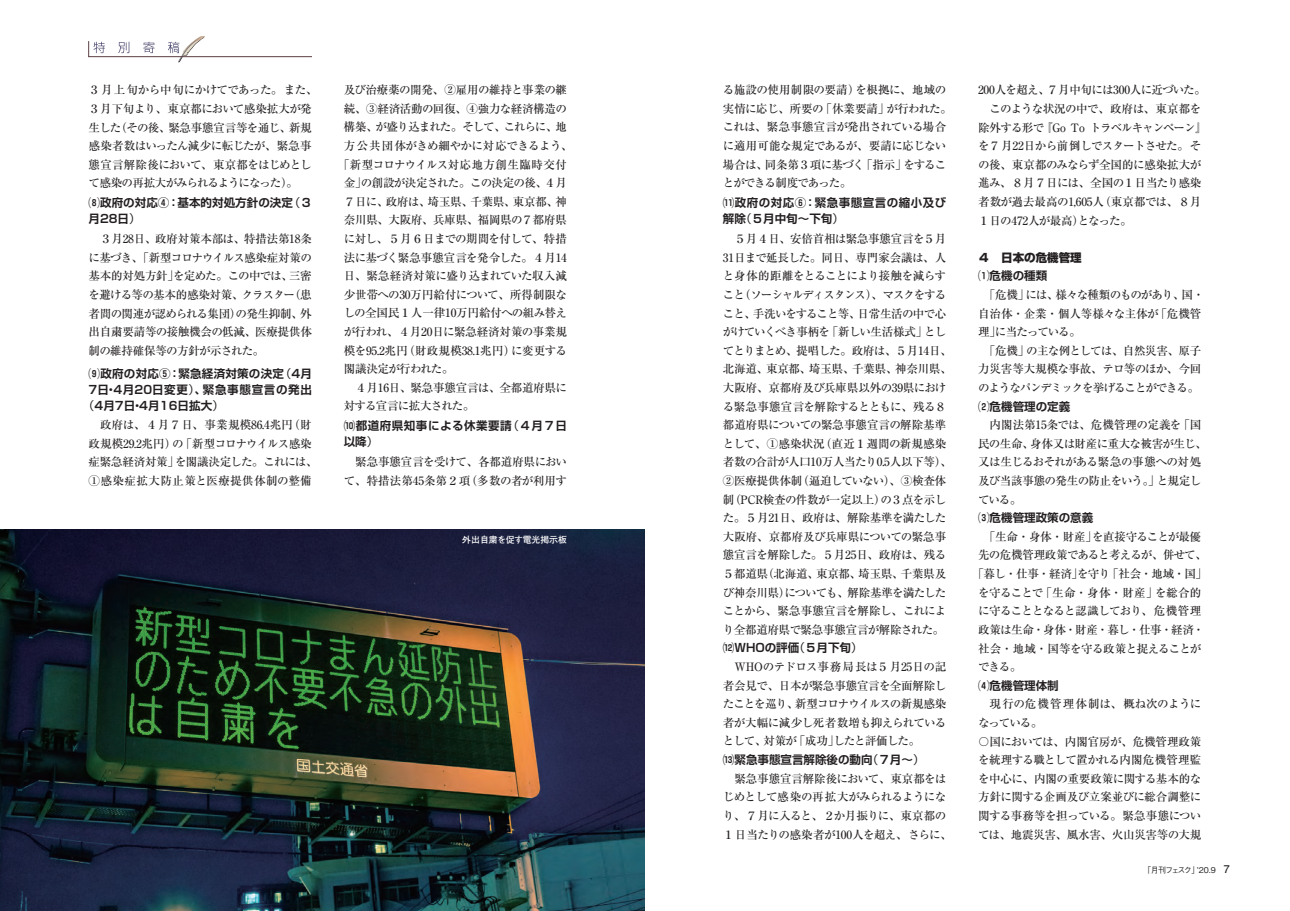
<style>
.page{position:relative;width:1290px;height:911px;background:#fff}
.page>*{position:absolute;margin:0;border:0;box-sizing:border-box;transform-origin:0 0}
.t1{font:500 11.5px/18.6px "Ryumin Pr 6 N";letter-spacing:-.045em;color:#231f20}
.t2{font:500 11.5px/18.6px "Ryumin Pr 6 N";letter-spacing:-.02em;color:#231f20}
.t3{font:500 11.5px/18.6px "Ryumin Pr 6 N";letter-spacing:-.015em;color:#231f20;text-align:center}
.t4{font:700 11.5px/16px "Shin Go Pr 6 N De";letter-spacing:.005em;color:#231f20}
.t5{font:500 11.5px "Ryumin Pr 6 N";letter-spacing:-.095em;color:#231f20}
.t6{font:500 11.5px/18.6px "Ryumin Pr 6 N";letter-spacing:-.01em;color:#231f20;text-align:right}
.t7{font:700 11.5px/16px "Shin Go Pr 6 N De";letter-spacing:.04em;color:#231f20}
.t8{font:700 11.5px/16px "Shin Go Pr 6 N De";letter-spacing:.045em;color:#231f20}
.t9{font:500 11.5px "Ryumin Pr 6 N";letter-spacing:-.09em;color:#231f20}
.t10{font:700 11.5px "Shin Go Pr 6 N De";letter-spacing:.055em;color:#231f20}
.t11{font:500 11.5px "Ryumin Pr 6 N";letter-spacing:-.065em;color:#231f20}
.t12{font:500 11.5px "Ryumin Pr 6 N";letter-spacing:-.025em;color:#231f20}
.t13{font:500 11.5px "Ryumin Pr 6 N";letter-spacing:.04em;color:#231f20}
.t14{font:500 11.5px "Ryumin Pr 6 N";letter-spacing:-.005em;color:#231f20}
.t15{font:500 11.5px "Ryumin Pr 6 N";letter-spacing:-.075em;color:#231f20}
.t16{font:800 11.5px "Shin Go Pr 6 N";color:#231f20}
.t17{font:700 8.88px "Futo Go B101 Pr 6 N";color:#fff}
.t18{font:500 8px "Gothic BBB Pr 6 N";letter-spacing:-.165em;color:#231f20}
.s1{font-family:"Shin Go Pr 6 N";font-weight:400}
.s2{font-family:"Futo Go B101 Pr 6 N";font-weight:700;font-size:10.62px}
</style>
<div class="page">
<svg style="left:88px;top:36px;width:224px;height:27px"></svg>
<img style="left:0;top:530px;width:645px;height:381px">
<p class="t1" style="left:89px;top:80px;width:231px">３月上旬から中旬にかけてであった。また、<br>３月下旬より、東京都において感染拡大が発生した（その後、緊急事態宣言等を通じ、新規感染者数はいったん減少に転じたが、緊急事態宣言解除後において、東京都をはじめとして感染の再拡大がみられるようになった）。</p>
<p class="t4" style="left:89px;top:194px;width:225px">⑻政府の対応④：基本的対処方針の決定<span class="s1">（</span>３月28日<span class="s1">）</span></p>
<p class="t1" style="left:89px;top:229px;width:225px;text-align:justify;text-indent:12px">３月28日、政府対策本部は、特措法第18条に基づき、「新型コロナウイルス感染症対策の基本的対処方針」を定めた。この中では、三密を避ける等の基本的感染対策、クラスター（患者間の関連が認められる集団）の発生抑制、外出自粛要請等の接触機会の低減、医療提供体制の維持確保等の方針が示された。</p>
<p class="t4" style="left:89px;top:365px;width:225px">⑼政府の対応⑤：緊急経済対策の決定<span class="s1">（</span>４月</p>
<p class="t10" style="left:89px;top:380px;width:225px">7日・４月20日変更<span class="s1">）</span>、緊急事態宣言の発出</p>
<p class="t4" style="left:83px;top:397px;width:143px"><span class="s1">（</span>４月７日・４月16日拡大<span class="s1">）</span></p>
<p class="t3" style="left:89px;top:415px;width:230px">政府は、４月７日、事業規模86.4兆円（財<br>政規模29.2兆円）の「新型コロナウイルス感染症緊急経済対策」を閣議決定した。これには、<br>①感染症拡大防止策と医療提供体制の整備</p>
<p class="t1" style="left:344px;top:80px;width:225px">及び治療薬の開発、②雇用の維持と事業の継</p>
<p class="t2" style="left:344px;top:99px;width:225px">続、③経済活動の回復、④強力な経済構造の</p>
<p class="t5" style="left:344px;top:118px;width:225px">構築、が盛り込まれた。そして、これらに、地</p>
<p class="t12" style="left:344px;top:137px;width:231px">方公共団体がきめ細やかに対応できるよう、</p>
<p class="t13" style="left:338px;top:155px;width:230px">「新型コロナウイルス対応地方創生臨時交付</p>
<p class="t1" style="left:344px;top:173px;width:225px">金」の創設が決定された。この決定の後、４月</p>
<p class="t2" style="left:344px;top:192px;width:225px">７日に、政府は、埼玉県、千葉県、東京都、神</p>
<p class="t2" style="left:344px;top:210px;width:225px">奈川県、大阪府、兵庫県、福岡県の７都府県</p>
<p class="t1" style="left:344px;top:229px;width:225px">に対し、５月６日までの期間を付して、特措</p>
<p class="t1" style="left:344px;top:247px;width:225px">法に基づく緊急事態宣言を発令した。４月14</p>
<p class="t1" style="left:344px;top:266px;width:225px">日、緊急経済対策に盛り込まれていた収入減</p>
<p class="t2" style="left:344px;top:285px;width:225px">少世帯への30万円給付について、所得制限な</p>
<p class="t2" style="left:344px;top:303px;width:225px">しの全国民１人一律10万円給付への組み替え</p>
<p class="t2" style="left:344px;top:322px;width:225px">が行われ、４月20日に緊急経済対策の事業規</p>
<p class="t3" style="left:344px;top:340px;width:225px">模を95.2兆円（財政規模38.1兆円）に変更する</p>
<p class="t1" style="left:344px;top:359px;width:111px">閣議決定が行われた。</p>
<p class="t2" style="left:355px;top:378px;width:213px">４月16日、緊急事態宣言は、全都道府県に</p>
<p class="t1" style="left:344px;top:396px;width:132px">対する宣言に拡大された。</p>
<p class="t8" style="left:344px;top:417px;width:225px">⑽都道府県知事による休業要請<span class="s1">（</span>４月７日以降<span class="s1">）</span></p>
<p class="t6" style="left:344px;top:452px;width:225px">緊急事態宣言を受けて、各都道府県において、特措法第45条第２項（多数の者が利用す</p>
<p class="t17" style="left:462px;top:532px;width:106px">外出自粛を促す電光掲示板</p>
<p class="t1" style="left:723px;top:80px;width:231px">る施設の使用制限の要請）を根拠に、地域の実情に応じ、所要の「休業要請」が行われた。これは、緊急事態宣言が発出されている場合に適用可能な規定であるが、要請に応じない場合は、同条第３項に基づく「指示」をすることができる制度であった。</p>
<p class="t7" style="left:723px;top:194px;width:225px">⑾政府の対応⑥：緊急事態宣言の縮小及び解除<span class="s1">（</span>５月中旬～下旬<span class="s1">）</span></p>
<p class="t2" style="left:723px;top:229px;width:230px;text-indent:12px">５月４日、安倍首相は緊急事態宣言を５月<br>31日まで延長した。同日、専門家会議は、人と身体的距離をとることにより接触を減らすこと（ソーシャルディスタンス）、マスクをすること、手洗いをすること等、日常生活の中で心がけていくべき事柄を「新しい生活様式」としてとりまとめ、提唱した。政府は、５月14日、北海道、東京都、埼玉県、千葉県、神奈川県、大阪府、京都府及び兵庫県以外の39県における緊急事態宣言を解除するとともに、残る８都道府県についての緊急事態宣言の解除基準として、①感染状況（直近１週間の新規感染者数の合計が人口10万人当たり0.5人以下等）、<br>②医療提供体制（逼迫していない）、③検査体制（PCR検査の件数が一定以上）の３点を示した。５月21日、政府は、解除基準を満たした大阪府、京都府及び兵庫県についての緊急事態宣言を解除した。５月25日、政府は、残る<br>５都道県（北海道、東京都、埼玉県、千葉県及び神奈川県）についても、解除基準を満たしたことから、緊急事態宣言を解除し、これにより全都道府県で緊急事態宣言が解除された。</p>
<p class="t4" style="left:723px;top:639px;width:141px">⑿WHOの評価<span class="s1">（</span>５月下旬<span class="s1">）</span></p>
<p class="t1" style="left:723px;top:657px;width:225px;text-align:justify;text-indent:12px">WHOのテドロス事務局長は５月25日の記者会見で、日本が緊急事態宣言を全面解除したことを巡り、新型コロナウイルスの新規感染者が大幅に減少し死者数増も抑えられているとして、対策が「成功」したと評価した。</p>
<p class="t4" style="left:723px;top:751px;width:203px">⒀緊急事態宣言解除後の動向<span class="s1">（</span>７月～<span class="s1">）</span></p>
<p class="t1" style="left:723px;top:768px;width:230px;text-align:center">緊急事態宣言解除後において、東京都をは<br>じめとして感染の再拡大がみられるようになり、７月に入ると、２か月振りに、東京都の<br>１日当たりの感染者が100人を超え、さらに、</p>
<p class="t1" style="left:978px;top:80px;width:229px">200人を超え、７月中旬には300人に近づいた。</p>
<p class="t1" style="left:989px;top:99px;width:213px">このような状況の中で、政府は、東京都を</p>
<p class="t9" style="left:978px;top:118px;width:231px">除外する形で『Go To トラベルキャンペーン』</p>
<p class="t11" style="left:978px;top:137px;width:225px">を７月22日から前倒しでスタートさせた。そ</p>
<p class="t1" style="left:978px;top:155px;width:225px">の後、東京都のみならず全国的に感染拡大が</p>
<p class="t1" style="left:978px;top:173px;width:225px">進み、８月７日には、全国の１日当たり感染</p>
<p class="t3" style="left:978px;top:192px;width:225px">者数が過去最高の1,605人（東京都では、８月</p>
<p class="t1" style="left:978px;top:210px;width:155px">１日の472人が最高）となった。</p>
<p class="t16" style="left:978px;top:248px;width:105px">４　日本の危機管理</p>
<p class="t4" style="left:978px;top:267px;width:71px">⑴危機の種類</p>
<p class="t5" style="left:984px;top:286px;width:222px">「危機」には、様々な種類のものがあり、国・</p>
<p class="t14" style="left:978px;top:304px;width:225px">自治体・企業・個人等様々な主体が「危機管</p>
<p class="t5" style="left:978px;top:323px;width:104px">理」に当たっている。</p>
<p class="t1" style="left:984px;top:341px;width:219px">「危機」の主な例としては、自然災害、原子</p>
<p class="t6" style="left:978px;top:359px;width:225px">力災害等大規模な事故、テロ等のほか、今回</p>
<p class="t5" style="left:978px;top:379px;width:223px">のようなパンデミックを挙げることができる。</p>
<p class="t4" style="left:978px;top:398px;width:94px">⑵危機管理の定義</p>
<p class="t1" style="left:978px;top:415px;width:230px;text-indent:12px">内閣法第15条では、危機管理の定義を「国民の生命、身体又は財産に重大な被害が生じ、又は生じるおそれがある緊急の事態への対処及び当該事態の発生の防止をいう。」と規定している。</p>
<p class="t4" style="left:978px;top:509px;width:117px">⑶危機管理政策の意義</p>
<p class="t1" style="left:984px;top:527px;width:219px">「生命・身体・財産」を直接守ることが最優</p>
<p class="t1" style="left:978px;top:545px;width:230px">先の危機管理政策であると考えるが、併せて、</p>
<p class="t2" style="left:972px;top:564px;width:236px">「暮し・仕事・経済」を守り「社会・地域・国」</p>
<p class="t1" style="left:978px;top:582px;width:225px">を守ることで「生命・身体・財産」を総合的</p>
<p class="t15" style="left:978px;top:602px;width:225px">に守ることとなると認識しており、危機管理</p>
<p class="t2" style="left:978px;top:620px;width:228px">政策は生命・身体・財産・暮し・仕事・経済・</p>
<p class="t1" style="left:978px;top:638px;width:225px">社会・地域・国等を守る政策と捉えることが</p>
<p class="t1" style="left:978px;top:657px;width:45px">できる。</p>
<p class="t4" style="left:978px;top:677px;width:82px">⑷危機管理体制</p>
<p class="t1" style="left:978px;top:694px;width:225px;text-indent:12px">現行の危機管理体制は、概ね次のようになっている。<br>〇国においては、内閣官房が、危機管理政策を統理する職として置かれる内閣危機管理監を中心に、内閣の重要政策に関する基本的な方針に関する企画及び立案並びに総合調整に関する事務等を担っている。緊急事態については、地震災害、風水害、火山災害等の大規</p>
<p class="t18" style="left:1143px;top:863px;width:88px">「月刊フェスク」’20.9　<span class="s2">7</span></p>
</div>
